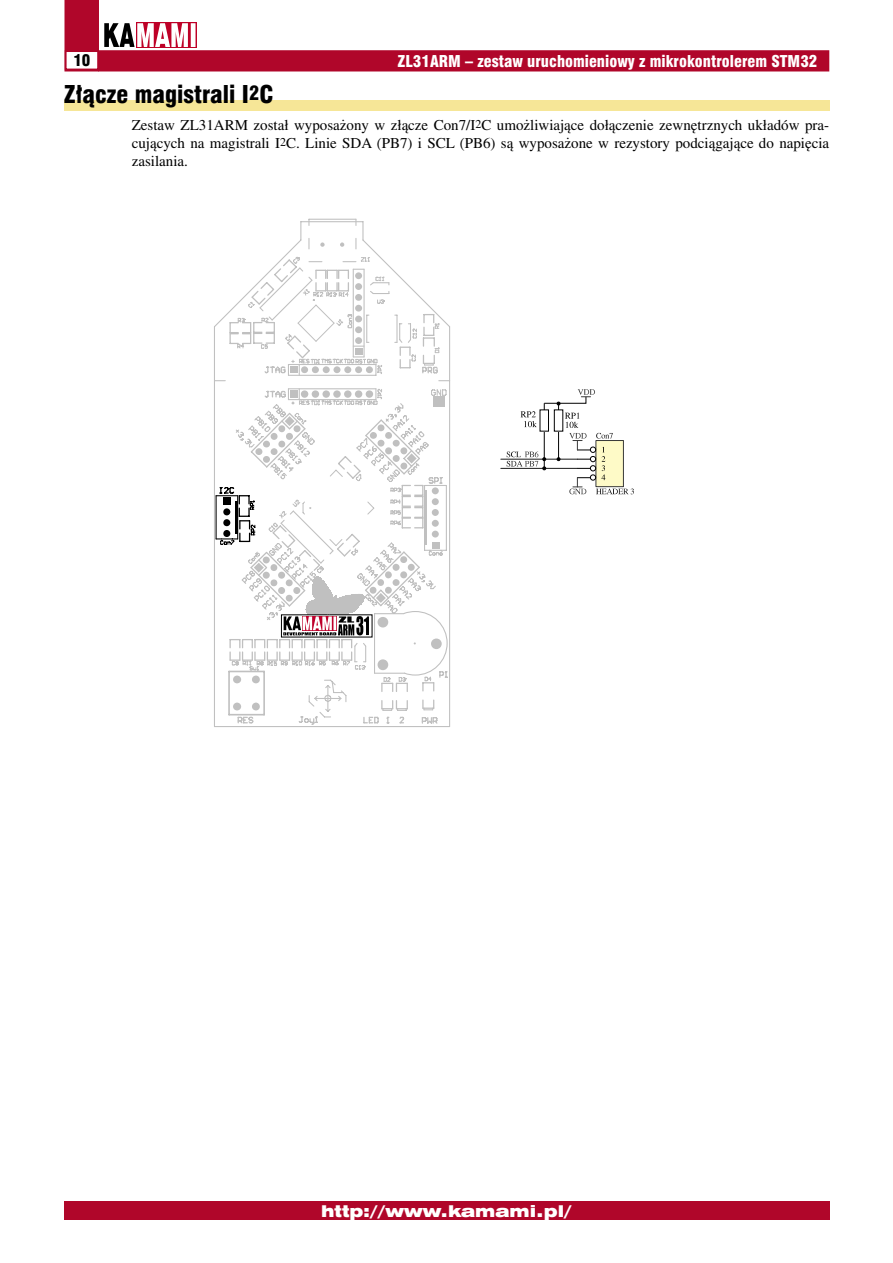
<style>
.page{position:relative;width:893px;height:1263px;background:#fff}
.page>*{position:absolute;margin:0;border:0;box-sizing:border-box;transform-origin:0 0}
.t1{font:24px "Swis 721 Blk Cn EU Normal";color:#000}
.t2{font:15.9px "Swis 721 Blk Cn EU Normal";color:#fff}
.t3{font:15.9px "Swis 721 Blk Ex EU Normal";color:#fff}
.t4{font:15.9px "Swis 721 Blk Cn EU Normal";color:#000}
.t5{font:15px/18px "Toronto";color:#000;text-align:justify}
.s1{font-size:12px}
</style>
<div class="page">
<div style="left:64px;top:1201px;width:765px;height:19px;background:#b0062a"></div>
<div style="left:99px;top:51px;width:729px;height:20px;background:#b0062a"></div>
<div style="left:98px;top:50px;width:731px;height:21px;border:2px solid #b0062a"></div>
<svg style="left:64px;top:0;width:132px;height:71px"></svg>
<div style="left:64px;top:100px;width:765px;height:11px;background:#f6e697"></div>
<hr style="left:501px;top:468px;width:76px;height:1px;background:#191919">
<hr style="left:501px;top:459px;width:76px;height:1px;background:#191919">
<hr style="left:544px;top:403px;width:1px;height:65px;background:#000">
<hr style="left:558px;top:404px;width:1px;height:55px;background:#000">
<div style="left:540px;top:410px;width:8px;height:21px;background:#fff"></div>
<div style="left:540px;top:409px;width:9px;height:23px;border:1px solid #000"></div>
<div style="left:554px;top:410px;width:9px;height:21px;background:#fff"></div>
<div style="left:554px;top:409px;width:9px;height:23px;border:1px solid #000"></div>
<svg style="left:543px;top:389px;width:52px;height:16px"></svg>
<svg style="left:557px;top:413px;width:77px;height:81px"></svg>
<svg style="left:521px;top:411px;width:16px;height:16px"></svg>
<svg style="left:507px;top:451px;width:39px;height:19px"></svg>
<hr style="left:309px;top:219px;width:47px;height:1px;background:#c0c0c0">
<svg style="left:214px;top:221px;width:237px;height:506px"></svg>
<svg style="left:216px;top:256px;width:232px;height:470px"></svg>
<p class="t4" style="left:73px;top:51px;width:19px">10</p>
<p class="t2" style="left:398px;top:51px;width:421px">ZL31ARM – zestaw uruchomieniowy z mikrokontrolerem STM32</p>
<h1 class="t1" style="left:64px;top:80px;width:211px">Złącze magistrali I<sup>2</sup>C</h1>
<p class="t5" style="left:132px;top:116px;width:699px">Zestaw ZL31ARM został wyposażony w złącze Con7/I<span class="s1">2</span>C umożliwiające dołączenie zewnętrznych układów pra&shy;cujących na magistrali I<span class="s1">2</span>C. Linie SDA (PB7) i SCL (PB6) są wyposażone w rezystory podciągające do napięcia zasilania.</p>
<p class="t3" style="left:321px;top:1201px;width:252px">http://www.kamami.pl/</p>
</div>
